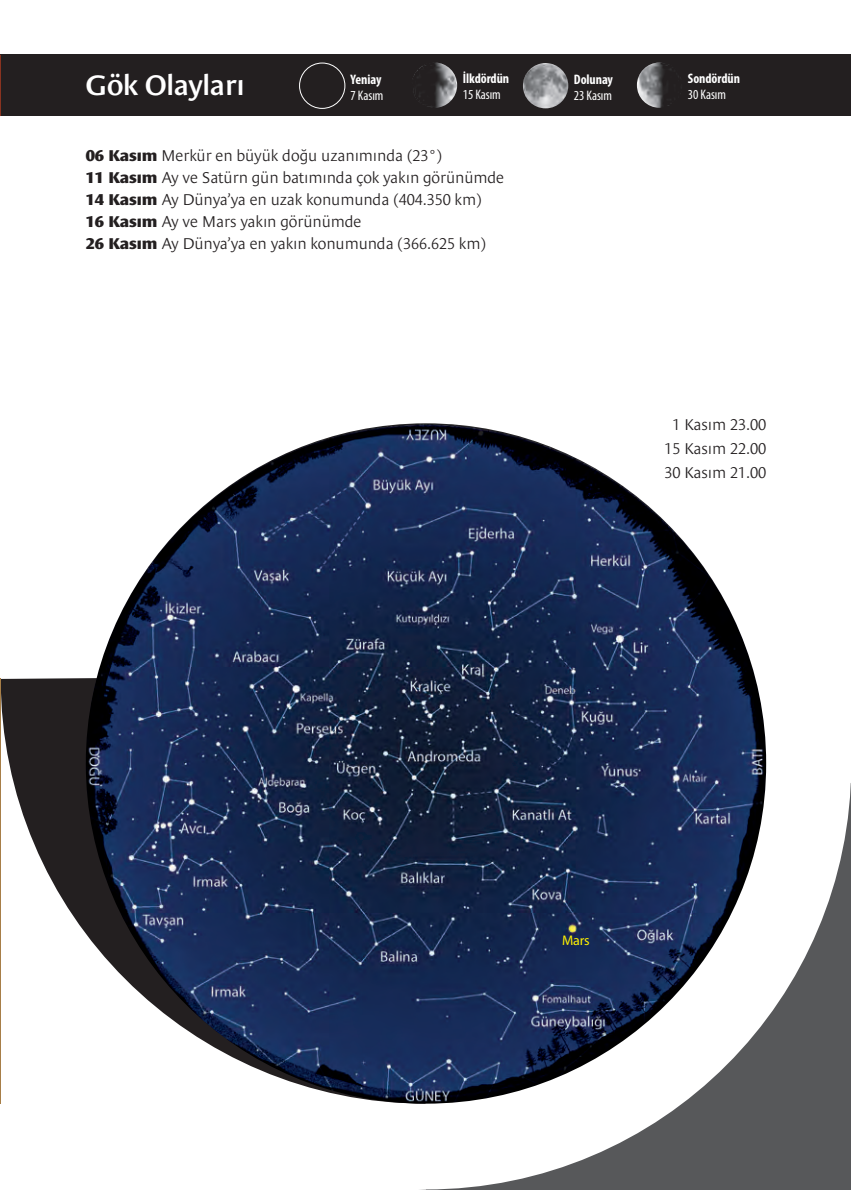
<style>
.page{position:relative;width:851px;height:1190px;background:#fff}
.page>*{position:absolute;margin:0;border:0;box-sizing:border-box;transform-origin:0 0}
.t1{font:600 28.8px "Le Monde Sans Pro";letter-spacing:-.01em;color:#fff}
.t2{font:300 16px/22px "Le Monde Sans Pro";letter-spacing:-.01em;color:#231f20}
.t3{font:14px "Myriad Pro";color:#fff101}
.t4{font:700 condensed 13.8px "Myriad Pro";letter-spacing:-.005em;color:#fff}
.t5{font:condensed 13.8px "Myriad Pro";letter-spacing:-.005em;color:#fff}
.s1{font-weight:700;font-stretch:expanded}
</style>
<div class="page">
<div style="left:426px;top:783px;width:425px;height:407px;background:#57585a"></div>
<div style="left:1px;top:339px;width:850px;height:850px;background:#fff;border-radius:50%"></div>
<svg style="left:1px;top:566px;width:527px;height:538px"></svg>
<div style="left:1px;top:55px;width:850px;height:61px;background:#231f20"></div>
<hr style="left:0;top:678px;width:1px;height:426px;background:#a77e47">
<svg style="left:0;top:55px;width:1px;height:61px"></svg>
<img style="left:86px;top:423px;width:680px;height:681px;border-radius:340px">
<div style="left:299px;top:63px;width:46px;height:45px;border:1px solid #fff;border-radius:50%"></div>
<img style="left:412px;top:62px;width:45px;height:46px;border-radius:23px">
<img style="left:523px;top:63px;width:45px;height:45px;border-radius:23px">
<img style="left:637px;top:62px;width:45px;height:46px;border-radius:23px">
<h1 class="t1" style="left:86px;top:62px;width:161px">Gök Olayları</h1>
<p class="t4" style="left:351px;top:71px;width:32px">Yeniay</p>
<p class="t5" style="left:351px;top:87px;width:34px">7 Kasım</p>
<p class="t4" style="left:463px;top:70px;width:48px">İlkdördün</p>
<p class="t5" style="left:463px;top:86px;width:40px">15 Kasım</p>
<p class="t4" style="left:574px;top:71px;width:40px">Dolunay</p>
<p class="t5" style="left:574px;top:87px;width:40px">23 Kasım</p>
<p class="t4" style="left:688px;top:70px;width:54px">Sondördün</p>
<p class="t5" style="left:688px;top:86px;width:40px">30 Kasım</p>
<p class="t2" style="left:86px;top:143px;width:420px"><span class="s1">06 Kasım</span> Merkür en büyük doğu uzanımında (23°)<br><span class="s1">11 Kasım</span> Ay ve Satürn gün batımında çok yakın görünümde <span class="s1">14 Kasım</span> Ay Dünya’ya en uzak konumunda (404.350 km)<br><span class="s1">16 Kasım</span> Ay ve Mars yakın görünümde<br><span class="s1">26 Kasım</span> Ay Dünya’ya en yakın konumunda (366.625 km)</p>
<p class="t2" style="left:664px;top:411px;width:103px;line-height:24px;text-align:center">1 Kasım 23.00<br>15 Kasım 22.00<br>30 Kasım 21.00</p>
<p class="t3" style="left:562px;top:931px;width:29px">Mars</p>
</div>
